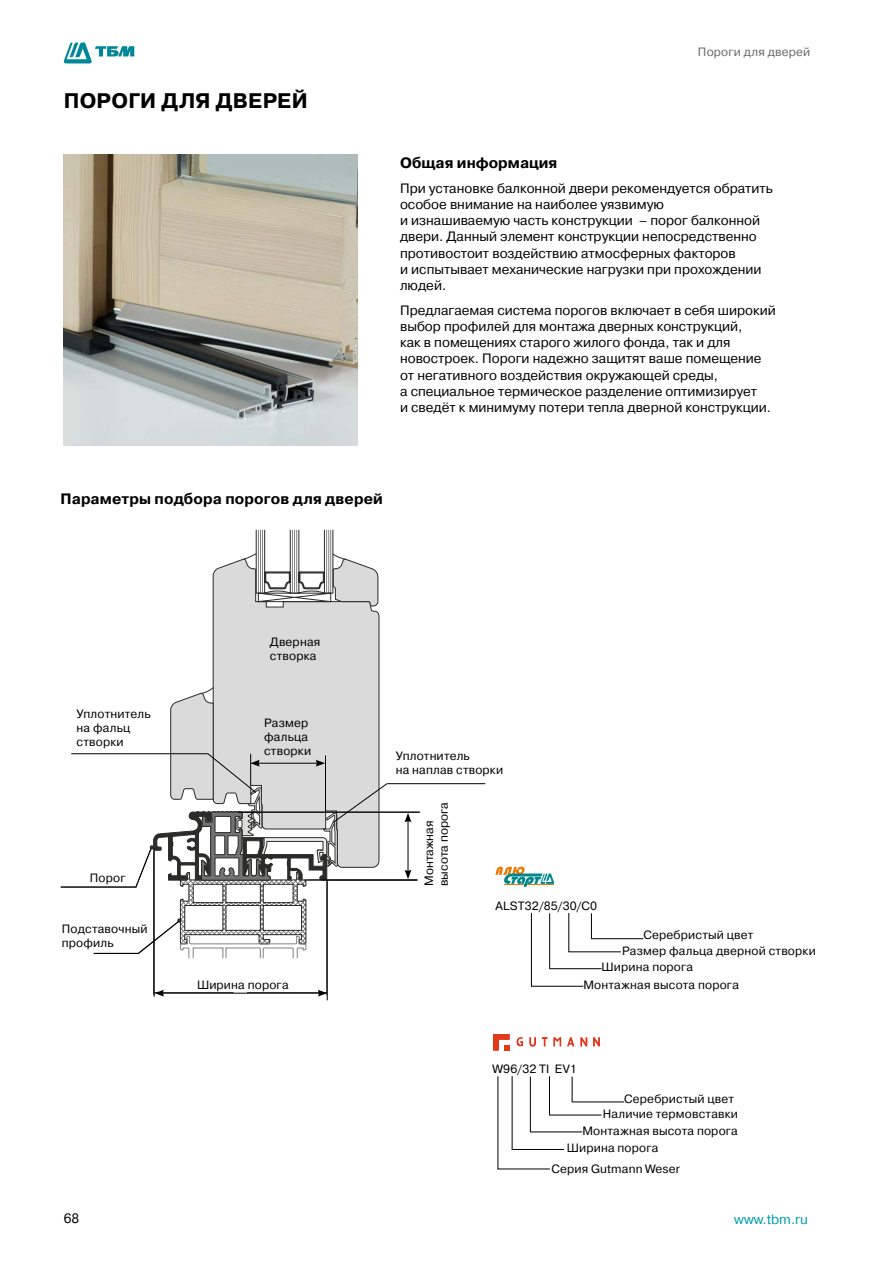
<style>
.page{position:relative;width:893px;height:1263px;background:#fff}
.page>*{position:absolute;margin:0;border:0;box-sizing:border-box;transform-origin:0 0}
.t1{font:700 21px "Pragmatica C";letter-spacing:.01em;color:#000}
.t2{font:700 15px "Pragmatica C";letter-spacing:.01em;color:#000}
.t3{font:13.5px/16.2px "Pragmatica C";color:#000}
.t4{font:13.5px "Pragmatica C";color:#009cac}
.t5{font:12px/14.4px "Pragmatica C";letter-spacing:.015em;color:#000}
.t6{font:12px "Pragmatica C";letter-spacing:.015em;color:#68676c}
</style>
<div class="page">
<svg style="left:63px;top:43px;width:71px;height:20px"></svg>
<img style="left:64px;top:155px;width:294px;height:290px">
<div style="left:212px;top:559px;width:168px;height:127px;background:#dadadb"></div>
<svg style="left:243px;top:530px;width:136px;height:77px"></svg>
<hr style="left:154px;top:992px;width:79px;height:1px;background:#2b2b2a">
<hr style="left:247px;top:992px;width:80px;height:1px;background:#2b2b2a">
<hr style="left:153px;top:851px;width:1px;height:144px;background:#2b2b2a">
<hr style="left:326px;top:882px;width:1px;height:113px;background:#2b2b2a">
<hr style="left:228px;top:812px;width:192px;height:1px;background:#2b2b2a">
<hr style="left:408px;top:820px;width:1px;height:52px;background:#000">
<svg style="left:405px;top:813px;width:6px;height:9px"></svg>
<svg style="left:405px;top:870px;width:6px;height:9px"></svg>
<hr style="left:162px;top:993px;width:158px;height:1px;background:#000">
<svg style="left:154px;top:990px;width:10px;height:7px"></svg>
<svg style="left:318px;top:990px;width:9px;height:7px"></svg>
<hr style="left:61px;top:887px;width:75px;height:1px;background:#000">
<hr style="left:305px;top:880px;width:112px;height:1px;background:#000">
<hr style="left:238px;top:812px;width:181px;height:1px;background:#000">
<hr style="left:94px;top:953px;width:45px;height:1px;background:#000">
<hr style="left:71px;top:753px;width:137px;height:1px;background:#000">
<svg style="left:135px;top:686px;width:253px;height:272px"></svg>
<hr style="left:387px;top:783px;width:98px;height:1px;background:#000">
<hr style="left:327px;top:880px;width:1px;height:120px;background:#000">
<hr style="left:154px;top:848px;width:1px;height:148px;background:#000">
<svg style="left:591px;top:913px;width:1px;height:25px"></svg>
<hr style="left:591px;top:938px;width:52px;height:1px;background:#000">
<hr style="left:568px;top:913px;width:1px;height:39px;background:#000">
<hr style="left:568px;top:951px;width:53px;height:1px;background:#000">
<hr style="left:549px;top:913px;width:1px;height:56px;background:#000">
<hr style="left:549px;top:968px;width:53px;height:1px;background:#000">
<hr style="left:531px;top:913px;width:1px;height:73px;background:#000">
<hr style="left:531px;top:986px;width:52px;height:1px;background:#000">
<svg style="left:493px;top:1034px;width:17px;height:16px"></svg>
<svg style="left:517px;top:1037px;width:6px;height:9px"></svg>
<svg style="left:530px;top:1037px;width:6px;height:9px"></svg>
<svg style="left:542px;top:1037px;width:6px;height:9px"></svg>
<svg style="left:554px;top:1037px;width:7px;height:9px"></svg>
<svg style="left:567px;top:1037px;width:7px;height:9px"></svg>
<svg style="left:581px;top:1037px;width:6px;height:9px"></svg>
<svg style="left:593px;top:1037px;width:7px;height:9px"></svg>
<svg style="left:495px;top:867px;width:59px;height:20px"></svg>
<svg style="left:572px;top:1076px;width:1px;height:25px"></svg>
<hr style="left:572px;top:1101px;width:52px;height:1px;background:#000">
<hr style="left:549px;top:1076px;width:1px;height:39px;background:#000">
<hr style="left:549px;top:1115px;width:52px;height:1px;background:#000">
<hr style="left:530px;top:1076px;width:1px;height:56px;background:#000">
<hr style="left:530px;top:1131px;width:52px;height:1px;background:#000">
<hr style="left:512px;top:1076px;width:1px;height:73px;background:#000">
<hr style="left:512px;top:1149px;width:52px;height:1px;background:#000">
<hr style="left:498px;top:1076px;width:1px;height:93px;background:#000">
<hr style="left:498px;top:1168px;width:52px;height:1px;background:#000">
<h1 class="t1" style="left:64px;top:89px;width:245px">ПОРОГИ ДЛЯ ДВЕРЕЙ</h1>
<p class="t6" style="left:698px;top:45px;width:114px">Пороги для дверей</p>
<p class="t2" style="left:400px;top:155px;width:159px">Общая информация</p>
<p class="t3" style="left:400px;top:180px;width:374px">При установке балконной двери рекомендуется обратить особое внимание на наиболее уязвимую<br>и изнашиваемую часть конструкции – порог балконной двери. Данный элемент конструкции непосредственно противостоит воздействию атмосферных факторов<br>и испытывает механические нагрузки при прохождении людей.</p>
<p class="t3" style="left:400px;top:302px;width:377px">Предлагаемая система порогов включает в себя широкий выбор профилей для монтажа дверных конструкций,<br>как в помещениях старого жилого фонда, так и для новостроек. Пороги надежно защитят ваше помещение от негативного воздействия окружающей среды,<br>а специальное термическое разделение оптимизирует<br>и сведёт к минимуму потери тепла дверной конструкции.</p>
<p class="t2" style="left:60px;top:490px;width:324px">Параметры подбора порогов для дверей</p>
<p class="t5" style="left:77px;top:706px;width:75px">Уплотнитель на фальц створки</p>
<p class="t5" style="left:90px;top:871px;width:37px">Порог</p>
<p class="t5" style="left:62px;top:922px;width:87px">Подставочный профиль</p>
<p class="t5" style="left:270px;top:634px;width:52px">Дверная створка</p>
<p class="t5" style="left:264px;top:715px;width:49px">Размер фальца створки</p>
<p class="t5" style="left:197px;top:977px;width:93px">Ширина порога</p>
<p class="t5" style="left:396px;top:748px;width:109px">Уплотнитель<br>на наплав створки</p>
<p class="t5" style="left:422px;top:886px;width:85px;rotate:-90deg">Монтажная высота порога</p>
<p class="t5" style="left:495px;top:899px;width:103px">ALST32/85/30/C0</p>
<p class="t5" style="left:643px;top:928px;width:112px">Серебристый цвет</p>
<p class="t5" style="left:622px;top:944px;width:195px">Размер фальца дверной створки</p>
<p class="t5" style="left:602px;top:960px;width:93px">Ширина порога</p>
<p class="t5" style="left:583px;top:978px;width:157px">Монтажная высота порога</p>
<p class="t5" style="left:493px;top:1062px;width:85px">W96/32 TI EV1</p>
<p class="t5" style="left:624px;top:1091px;width:112px">Серебристый цвет</p>
<p class="t5" style="left:603px;top:1107px;width:137px">Наличие термовставки</p>
<p class="t5" style="left:582px;top:1123px;width:157px">Монтажная высота порога</p>
<p class="t5" style="left:551px;top:1138px;width:130px;line-height:20.5px;text-align:center">Ширина порога<br>Серия Gutmann Weser</p>
<p class="t3" style="left:64px;top:1210px;width:17px">68</p>
<p class="t4" style="left:734px;top:1212px;width:75px">www.tbm.ru</p>
</div>
